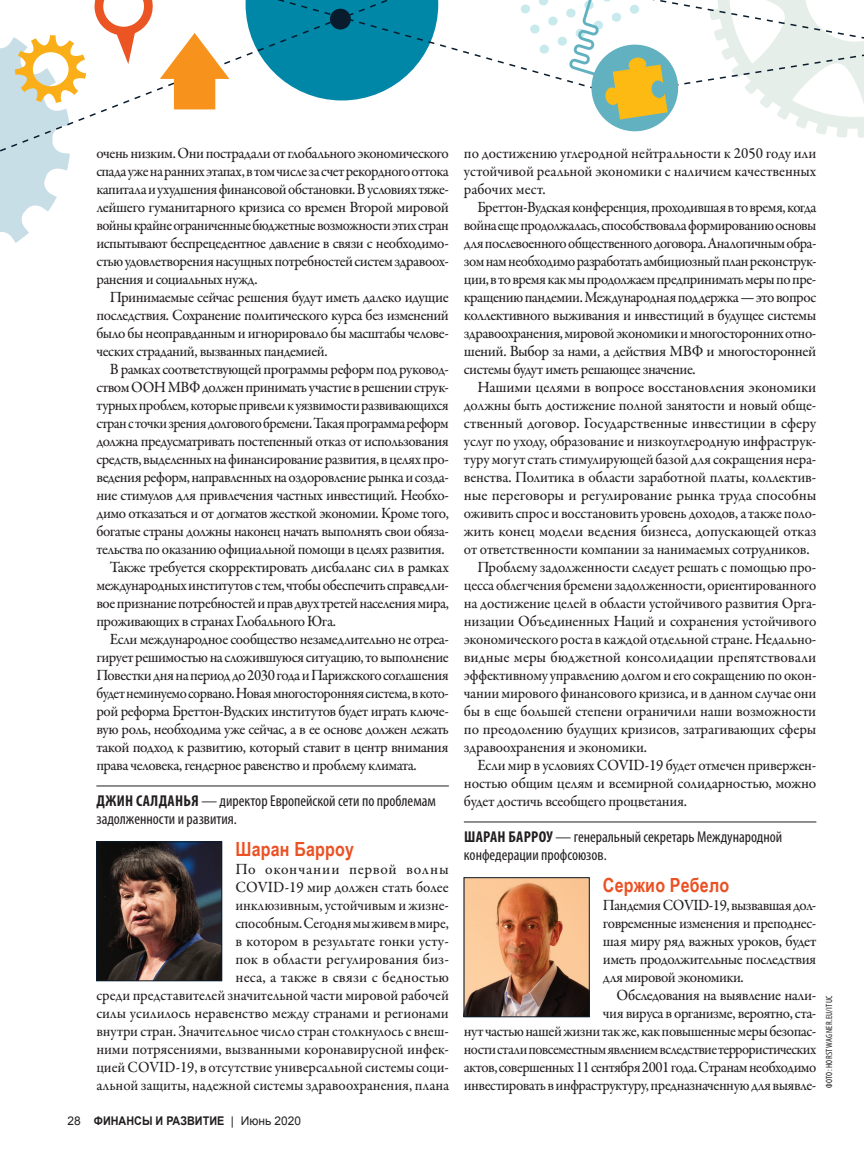
<style>
.page{position:relative;width:864px;height:1161px;background:#fff}
.page>*{position:absolute;margin:0;border:0;box-sizing:border-box;transform-origin:0 0}
.t1{font:700 19.5px "Arial Narrow";letter-spacing:.01em;color:#ea5124}
.t2{font:500 15.75px/18px "Garamond Premr Pro";letter-spacing:-.02em;color:#231f20;text-align:justify;scale:.95 1}
.t3{font:500 15.75px/18px "Garamond Premr Pro";letter-spacing:-.02em;color:#231f20;text-align:justify}
.t4{font:500 15.75px/18px "Garamond Premr Pro";letter-spacing:-.02em;color:#231f20;text-align:justify;scale:.94 1}
.t5{font:500 15.75px/18px "Garamond Premr Pro";letter-spacing:-.02em;color:#231f20;text-align:right;scale:.96 1}
.t6{font:condensed 15.75px/18px "Myriad Pro";color:#231f20}
.t7{font:500 15.75px "Garamond Premr Pro";letter-spacing:-.02em;color:#231f20;scale:.92 1}
.t8{font:500 15.75px "Garamond Premr Pro";letter-spacing:-.02em;color:#231f20;scale:.93 1}
.t9{font:500 15.75px "Garamond Premr Pro";color:#231f20}
.t10{font:700 12px "Arial";color:#231f20;scale:.9 1}
.t11{font:condensed 9px "Myriad Pro";letter-spacing:.035em;color:#231f20}
.s1{font-weight:700}
.s2{font-weight:400}
</style>
<div class="page">
<hr style="left:96px;top:786px;width:353px;height:1px;background:#231f20">
<svg style="left:0;top:208px;width:50px;height:35px"></svg>
<hr style="left:464px;top:822px;width:352px;height:1px;background:#231f20">
<svg style="left:0;top:0;width:864px;height:208px"></svg>
<img style="left:466px;top:880px;width:121px;height:135px">
<div style="left:464px;top:878px;width:125px;height:139px;border:1px solid #091c2d"></div>
<img style="left:98px;top:844px;width:122px;height:135px">
<div style="left:96px;top:842px;width:126px;height:139px;border:1px solid #091c2d"></div>
<svg style="left:160px;top:33px;width:69px;height:76px"></svg>
<p class="t2" style="left:96px;top:145px;width:373px">очень низким. Они пострадали от глобального экономического спада уже на ранних этапах, в том числе за счет рекордного оттока капитала и ухудшения финансовой обстановки. В условиях тяже&shy;лейшего гуманитарного кризиса со времен Второй мировой войны крайне ограниченные бюджетные возможности этих стран испытывают беспрецедентное давление в связи с необходимо&shy;стью удовлетворения насущных потребностей систем здравоох&shy;ранения и социальных нужд.</p>
<p class="t3" style="left:96px;top:289px;width:354px;text-indent:14px">Принимаемые сейчас решения будут иметь далеко идущие последствия. Сохранение политического курса без изменений было бы неоправданным и игнорировало бы масштабы челове&shy;ческих страданий, вызванных пандемией.</p>
<p class="t2" style="left:110px;top:361px;width:358px">В рамках соответствующей программы реформ под руковод-</p>
<p class="t2" style="left:96px;top:379px;width:373px">ством ООН МВФ должен принимать участие в решении струк-</p>
<p class="t4" style="left:96px;top:397px;width:377px">турных проблем, которые привели к уязвимости развивающихся</p>
<p class="t7" style="left:96px;top:414px;width:385px">стран с точки зрения долгового бремени. Такая программа реформ</p>
<p class="t2" style="left:96px;top:433px;width:373px">должна предусматривать постепенный отказ от использования</p>
<p class="t2" style="left:96px;top:451px;width:373px">средств, выделенных на финансирование развития, в целях про-</p>
<p class="t2" style="left:96px;top:469px;width:373px">ведения реформ, направленных на оздоровление рынка и созда-</p>
<p class="t5" style="left:96px;top:487px;width:369px">ние стимулов для привлечения частных инвестиций. Необхо-</p>
<p class="t2" style="left:96px;top:505px;width:373px">димо отказаться и от догматов жесткой экономии. Кроме того,</p>
<p class="t2" style="left:96px;top:523px;width:373px">богатые страны должны наконец начать выполнять свои обяза-</p>
<p class="t2" style="left:96px;top:541px;width:368px">тельства по оказанию официальной помощи в целях развития.</p>
<p class="t3" style="left:110px;top:559px;width:341px">Также требуется скорректировать дисбаланс сил в рамках</p>
<p class="t2" style="left:96px;top:577px;width:373px">международных институтов с тем, чтобы обеспечить справедли-</p>
<p class="t4" style="left:96px;top:595px;width:377px">вое признание потребностей и прав двух третей населения мира,</p>
<p class="t2" style="left:96px;top:613px;width:254px">проживающих в странах Глобального Юга.</p>
<p class="t2" style="left:110px;top:631px;width:358px">Если международное сообщество незамедлительно не отреа-</p>
<p class="t2" style="left:96px;top:649px;width:373px">гирует решимостью на сложившуюся ситуацию, то выполнение</p>
<p class="t2" style="left:96px;top:667px;width:372px">Повестки дня на период до 2030 года и Парижского соглашения</p>
<p class="t7" style="left:96px;top:684px;width:385px">будет неминуемо сорвано. Новая многосторонняя система, в кото-</p>
<p class="t2" style="left:96px;top:703px;width:373px">рой реформа Бреттон-Вудских институтов будет играть ключе-</p>
<p class="t2" style="left:96px;top:721px;width:373px">вую роль, необходима уже сейчас, а в ее основе должен лежать</p>
<p class="t3" style="left:96px;top:739px;width:354px">такой подход к развитию, который ставит в центр внимания</p>
<p class="t2" style="left:96px;top:757px;width:339px">права человека, гендерное равенство и проблему климата.</p>
<p class="t6" style="left:96px;top:793px;width:341px"><span class="s1">ДЖИН САЛДАНЬЯ</span> — директор Европейской сети по проблемам задолженности и развития.</p>
<p class="t1" style="left:235px;top:834px;width:120px">Шаран Барроу</p>
<p class="t3" style="left:96px;top:860px;width:354px;text-align:right">По окончании первой волны<br>COVID-19 мир должен стать более<br>инклюзивным, устойчивым и жизне-<br>способным. Сегодня мы живем в мире,<br>в котором в результате гонки усту-<br>пок в области регулирования биз-<br>неса, а также в связи с бедностью<br>среди представителей значительной части мировой рабочей силы усилилось неравенство между странами и регионами внутри стран. Значительное число стран столкнулось с внеш&shy;ними потрясениями, вызванными коронавирусной инфек&shy;цией COVID-19, в отсутствие универсальной системы соци&shy;альной защиты, надежной системы здравоохранения, плана</p>
<p class="t10" style="left:68px;top:1113px;width:261px"><span class="s2">28</span> ФИНАНСЫ И РАЗВИТИЕ <span class="s2">| Июнь 2020</span></p>
<p class="t2" style="left:464px;top:145px;width:373px">по достижению углеродной нейтральности к 2050 году или устойчивой реальной экономики с наличием качественных рабочих мест.</p>
<p class="t4" style="left:464px;top:199px;width:377px;text-indent:14px">Бреттон-Вудская конференция, проходившая в то время, когда война еще продолжалась, способствовала формированию основы для послевоенного общественного договора. Аналогичным обра&shy;зом нам необходимо разработать амбициозный план реконструк&shy;ции, в то время как мы продолжаем предпринимать меры по пре&shy;кращению пандемии. Международная поддержка — это вопрос коллективного выживания и инвестиций в будущее системы здравоохранения, мировой экономики и многосторонних отно&shy;шений. Выбор за нами, а действия МВФ и многосторонней системы будут иметь решающее значение.</p>
<p class="t3" style="left:477px;top:379px;width:341px">Нашими целями в вопросе восстановления экономики</p>
<p class="t2" style="left:464px;top:397px;width:373px">должны быть достижение полной занятости и новый обще-</p>
<p class="t3" style="left:464px;top:415px;width:354px">ственный договор. Государственные инвестиции в сферу</p>
<p class="t2" style="left:464px;top:433px;width:373px">услуг по уходу, образование и низкоуглеродную инфраструк-</p>
<p class="t4" style="left:464px;top:451px;width:377px">туру могут стать стимулирующей базой для сокращения нера-</p>
<p class="t2" style="left:464px;top:469px;width:373px">венства. Политика в области заработной платы, коллектив-</p>
<p class="t3" style="left:464px;top:487px;width:354px">ные переговоры и регулирование рынка труда способны</p>
<p class="t4" style="left:464px;top:505px;width:377px">оживить спрос и восстановить уровень доходов, а также поло-</p>
<p class="t3" style="left:464px;top:523px;width:354px">жить конец модели ведения бизнеса, допускающей отказ</p>
<p class="t2" style="left:464px;top:541px;width:365px">от ответственности компании за нанимаемых сотрудников.</p>
<p class="t2" style="left:477px;top:559px;width:358px">Проблему задолженности следует решать с помощью про-</p>
<p class="t4" style="left:464px;top:577px;width:376px">цесса облегчения бремени задолженности, ориентированного</p>
<p class="t2" style="left:464px;top:595px;width:373px">на достижение целей в области устойчивого развития Орга-</p>
<p class="t5" style="left:464px;top:613px;width:369px">низации Объединенных Наций и сохранения устойчивого</p>
<p class="t4" style="left:464px;top:631px;width:377px">экономического роста в каждой отдельной стране. Недально-</p>
<p class="t9" style="left:464px;top:648px;width:354px">видные меры бюджетной консолидации препятствовали</p>
<p class="t8" style="left:464px;top:666px;width:381px">эффективному управлению долгом и его сокращению по окон-</p>
<p class="t2" style="left:464px;top:685px;width:373px">чании мирового финансового кризиса, и в данном случае они</p>
<p class="t5" style="left:464px;top:703px;width:369px">бы в еще большей степени ограничили наши возможности</p>
<p class="t5" style="left:464px;top:721px;width:369px">по преодолению будущих кризисов, затрагивающих сферы</p>
<p class="t2" style="left:464px;top:739px;width:194px">здравоохранения и экономики.</p>
<p class="t2" style="left:477px;top:757px;width:358px">Если мир в условиях COVID-19 будет отмечен привержен-</p>
<p class="t3" style="left:464px;top:775px;width:354px">ностью общим целям и всемирной солидарностью, можно</p>
<p class="t2" style="left:464px;top:793px;width:237px">будет достичь всеобщего процветания.</p>
<p class="t6" style="left:464px;top:829px;width:320px"><span class="s1">ШАРАН БАРРОУ</span> — генеральный секретарь Международной конфедерации профсоюзов.</p>
<p class="t1" style="left:603px;top:870px;width:128px">Сержио Ребело</p>
<p class="t4" style="left:603px;top:896px;width:229px">Пандемия COVID-19, вызвавшая дол&shy;говременные изменения и преподнес&shy;шая миру ряд важных уроков, будет иметь продолжительные последствия для мировой экономики.</p>
<p class="t5" style="left:464px;top:986px;width:369px">Обследования на выявление нали-<br>чия вируса в организме, вероятно, ста-<br>нут частью нашей жизни так же, как повышенные меры безопас&shy;ности стали повсеместным явлением вследствие террористических актов, совершенных 11 сентября 2001 года. Странам необходимо инвестировать в инфраструктуру, предназначенную для выявле-</p>
<p class="t11" style="left:824px;top:1088px;width:94px;rotate:-90deg">ФОТО: HORSTWAGNER.EU/ITUC</p>
</div>
